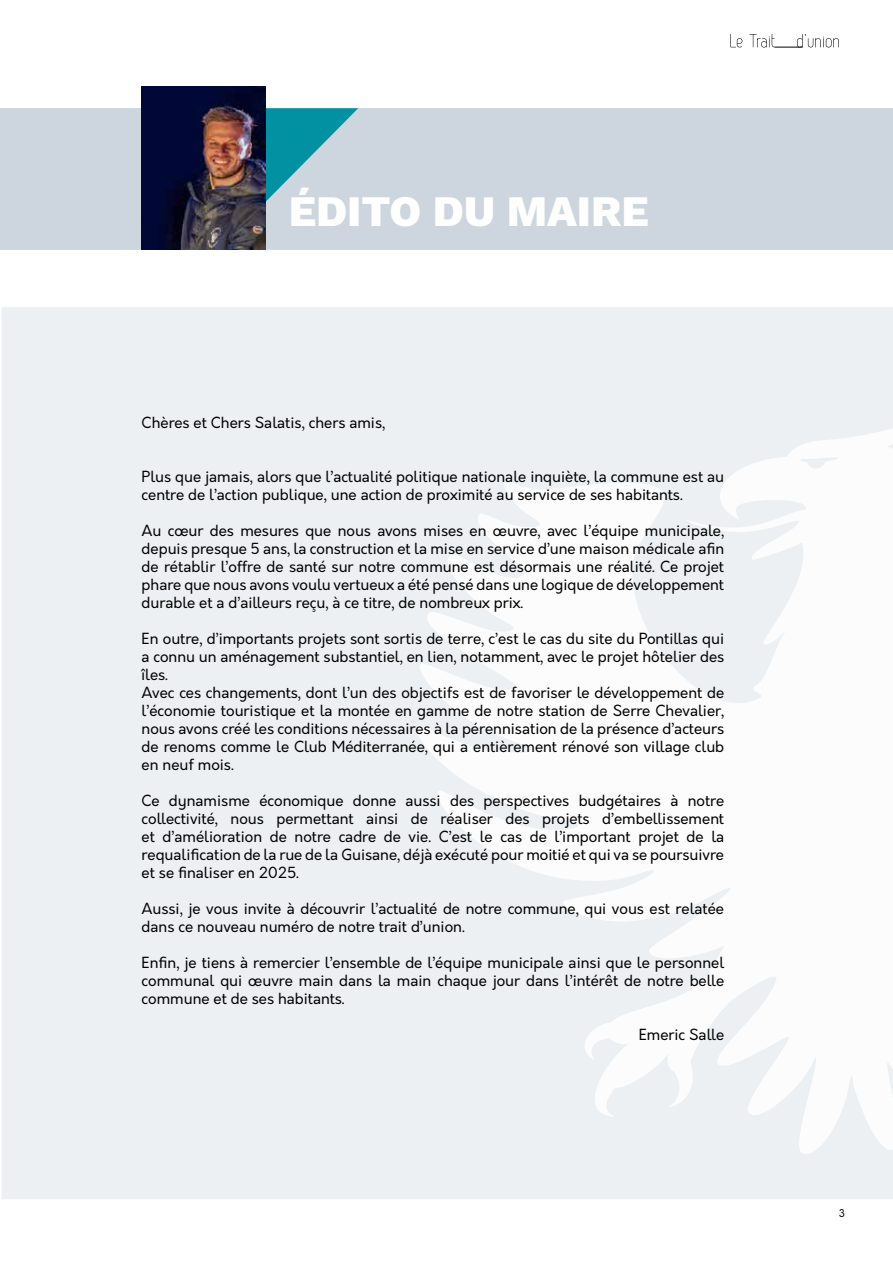
<style>
.page{position:relative;width:893px;height:1263px;background:#fff}
.page>*{position:absolute;margin:0;border:0;box-sizing:border-box;transform-origin:0 0}
.t1{font:800 43.5px "Work Sans";color:#fff}
.t2{font:15px/18px "Orkney";color:#000}
.t3{font:10.5px "Orkney";color:#000}
</style>
<div class="page">
<div style="left:0;top:106px;width:893px;height:144px;background:#cdd6de"></div>
<div style="left:2px;top:307px;width:891px;height:892px;background:#edf0f3"></div>
<svg style="left:265px;top:108px;width:93px;height:103px;background:#6fb5c1"></svg>
<svg style="left:730px;top:34px;width:109px;height:14px"></svg>
<svg style="left:415px;top:424px;width:478px;height:731px"></svg>
<img style="left:142px;top:87px;width:123px;height:163px">
<h1 class="t1" style="left:289px;top:178px;width:361px">ÉDITO DU MAIRE</h1>
<p class="t2" style="left:142px;top:414px;width:245px">Chères et Chers Salatis, chers amis,</p>
<p class="t2" style="left:142px;top:468px;width:584px">Plus que jamais, alors que l’actualité politique nationale inquiète, la commune est au centre de l’action publique, une action de proximité au service de ses habitants.</p>
<p class="t2" style="left:142px;top:522px;width:584px;text-align:justify">Au cœur des mesures que nous avons mises en œuvre, avec l’équipe municipale, depuis presque 5 ans, la construction et la mise en service d’une maison médicale afin de rétablir l’offre de santé sur notre commune est désormais une réalité. Ce projet phare que nous avons voulu vertueux a été pensé dans une logique de développement durable et a d’ailleurs reçu, à ce titre, de nombreux prix.</p>
<p class="t2" style="left:142px;top:630px;width:584px">En outre, d’importants projets sont sortis de terre, c’est le cas du site du Pontillas qui a connu un aménagement substantiel, en lien, notamment, avec le projet hôtelier des îles.<br>Avec ces changements, dont l’un des objectifs est de favoriser le développement de l’économie touristique et la montée en gamme de notre station de Serre Chevalier, nous avons créé les conditions nécessaires à la pérennisation de la présence d’acteurs de renoms comme le Club Méditerranée, qui a entièrement rénové son village club en neuf mois.</p>
<p class="t2" style="left:142px;top:792px;width:584px;text-align:justify">Ce dynamisme économique donne aussi des perspectives budgétaires à notre collectivité, nous permettant ainsi de réaliser des projets d’embellissement et d’amélioration de notre cadre de vie. C’est le cas de l’important projet de la requalification de la rue de la Guisane, déjà exécuté pour moitié et qui va se poursuivre et se finaliser en 2025.</p>
<p class="t2" style="left:142px;top:900px;width:584px">Aussi, je vous invite à découvrir l’actualité de notre commune, qui vous est relatée dans ce nouveau numéro de notre trait d’union.</p>
<p class="t2" style="left:142px;top:954px;width:584px;text-align:justify">Enfin, je tiens à remercier l’ensemble de l’équipe municipale ainsi que le personnel communal qui œuvre main dans la main chaque jour dans l’intérêt de notre belle commune et de ses habitants.</p>
<p class="t2" style="left:639px;top:1026px;width:87px">Emeric Salle</p>
<p class="t3" style="left:839px;top:1206px;width:8px">3</p>
</div>
